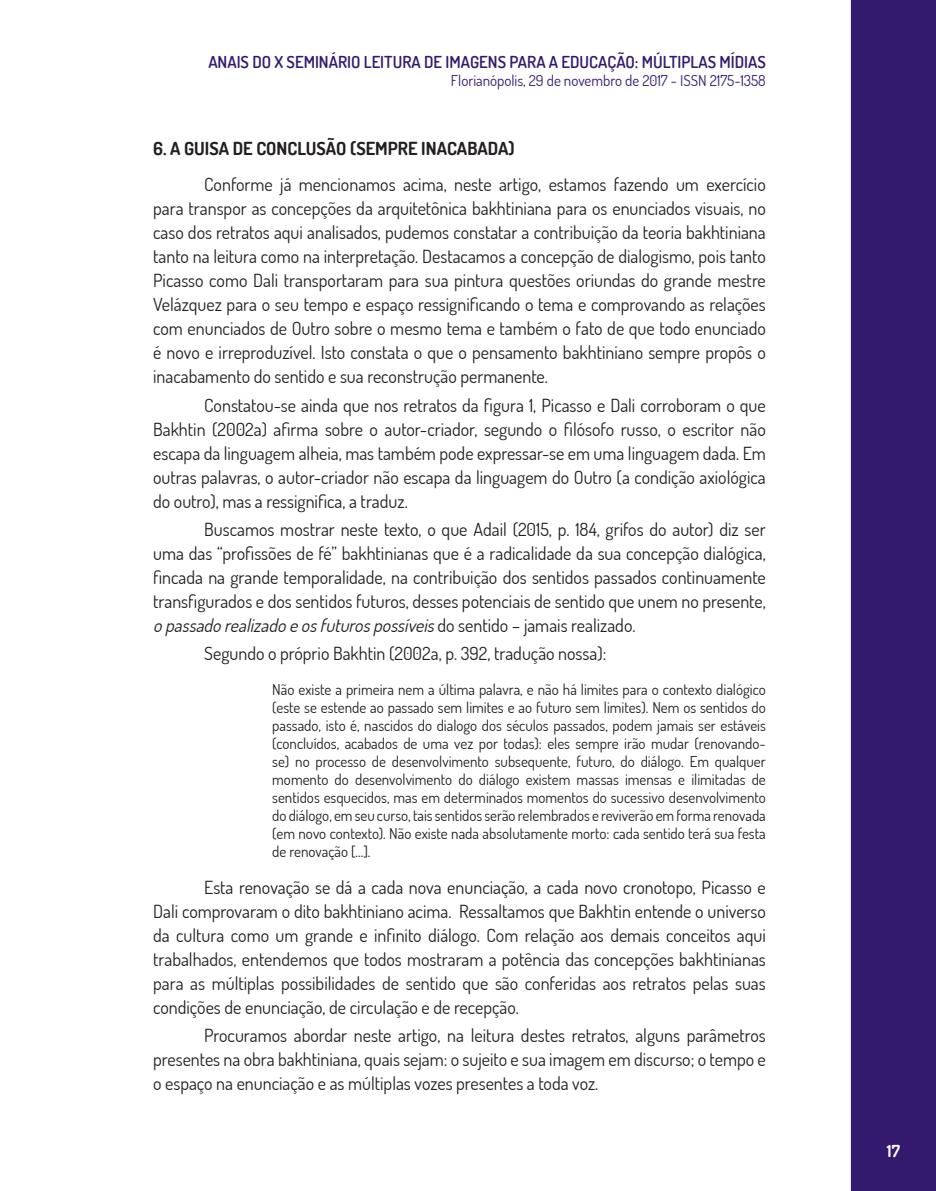
<style>
.page{position:relative;width:936px;height:1191px;background:#fff}
.page>*{position:absolute;margin:0;border:0;box-sizing:border-box;transform-origin:0 0}
.t1{font:18px/24px "Dosis";color:#231f20;text-align:justify}
.t2{font:700 18px "Dosis";color:#231f20}
.t3{font:600 16.5px "Dosis";color:#331a6f}
.t4{font:700 16.5px "Dosis";color:#fff}
.t5{font:15px/18px "Dosis";color:#231f20;text-align:justify}
.t6{font:15px "Dosis";color:#331a6f}
.s1{font-style:italic}
</style>
<div class="page">
<div style="left:850px;top:0;width:85px;height:1191px;background:#331a6f"></div>
<p class="t3" style="left:208px;top:51px;width:559px">ANAIS DO X SEMINÁRIO LEITURA DE IMAGENS PARA A EDUCAÇÃO: MÚLTIPLAS MÍDIAS</p>
<p class="t6" style="left:451px;top:71px;width:316px">Florianópolis, 29 de novembro de 2017 - ISSN 2175-1358</p>
<p class="t2" style="left:153px;top:136px;width:363px">6. A GUISA DE CONCLUSÃO (SEMPRE INACABADA)</p>
<p class="t1" style="left:153px;top:172px;width:614px;text-indent:51px">Conforme já mencionamos acima, neste artigo, estamos fazendo um exercício para transpor as concepções da arquitetônica bakhtiniana para os enunciados visuais, no caso dos retratos aqui analisados, pudemos constatar a contribuição da teoria bakhtiniana tanto na leitura como na interpretação. Destacamos a concepção de dialogismo, pois tanto Picasso como Dali transportaram para sua pintura questões oriundas do grande mestre Velázquez para o seu tempo e espaço ressignificando o tema e comprovando as relações com enunciados de Outro sobre o mesmo tema e também o fato de que todo enunciado é novo e irreproduzível. Isto constata o que o pensamento bakhtiniano sempre propôs o inacabamento do sentido e sua reconstrução permanente.</p>
<p class="t1" style="left:153px;top:392px;width:614px;text-indent:51px">Constatou-se ainda que nos retratos da figura 1, Picasso e Dali corroboram o que Bakhtin (2002a) afirma sobre o autor-criador, segundo o filósofo russo, o escritor não escapa da linguagem alheia, mas também pode expressar-se em uma linguagem dada. Em outras palavras, o autor-criador não escapa da linguagem do Outro (a condição axiológica do outro), mas a ressignifica, a traduz.</p>
<p class="t1" style="left:153px;top:517px;width:614px;text-indent:51px">Buscamos mostrar neste texto, o que Adail (2015, p. 184, grifos do autor) diz ser uma das “profissões de fé” bakhtinianas que é a radicalidade da sua concepção dialógica, fincada na grande temporalidade, na contribuição dos sentidos passados continuamente transfigurados e dos sentidos futuros, desses potenciais de sentido que unem no presente, <span class="s1">opassadorealizadoeosfuturospossíveis</span>d o s e n t i d o – j a m a i s r e a l i z a d o .</p>
<p class="t1" style="left:204px;top:641px;width:403px">Segundo o próprio Bakhtin (2002a, p. 392, tradução nossa):</p>
<p class="t5" style="left:272px;top:680px;width:495px">Não existe a primeira nem a última palavra, e não há limites para o contexto dialógico (este se estende ao passado sem limites e ao futuro sem limites). Nem os sentidos do passado, isto é, nascidos do dialogo dos séculos passados, podem jamais ser estáveis (concluídos, acabados de uma vez por todas): eles sempre irão mudar (renovando&shy;se) no processo de desenvolvimento subsequente, futuro, do diálogo. Em qualquer momento do desenvolvimento do diálogo existem massas imensas e ilimitadas de sentidos esquecidos, mas em determinados momentos do sucessivo desenvolvimento do diálogo, em seu curso, tais sentidos serão relembrados e reviverão em forma renovada (em novo contexto). Não existe nada absolutamente morto: cada sentido terá sua festa de renovação [...].</p>
<p class="t1" style="left:153px;top:875px;width:614px;text-indent:51px">Esta renovação se dá a cada nova enunciação, a cada novo cronotopo, Picasso e Dali comprovaram o dito bakhtiniano acima. Ressaltamos que Bakhtin entende o universo da cultura como um grande e infinito diálogo. Com relação aos demais conceitos aqui trabalhados, entendemos que todos mostraram a potência das concepções bakhtinianas para as múltiplas possibilidades de sentido que são conferidas aos retratos pelas suas condições de enunciação, de circulação e de recepção.</p>
<p class="t1" style="left:153px;top:1023px;width:614px;text-indent:51px">Procuramos abordar neste artigo, na leitura destes retratos, alguns parâmetros presentes na obra bakhtiniana, quais sejam: o sujeito e sua imagem em discurso; o tempo e o espaço na enunciação e as múltiplas vozes presentes a toda voz.</p>
<p class="t4" style="left:886px;top:1140px;width:14px">17</p>
</div>
